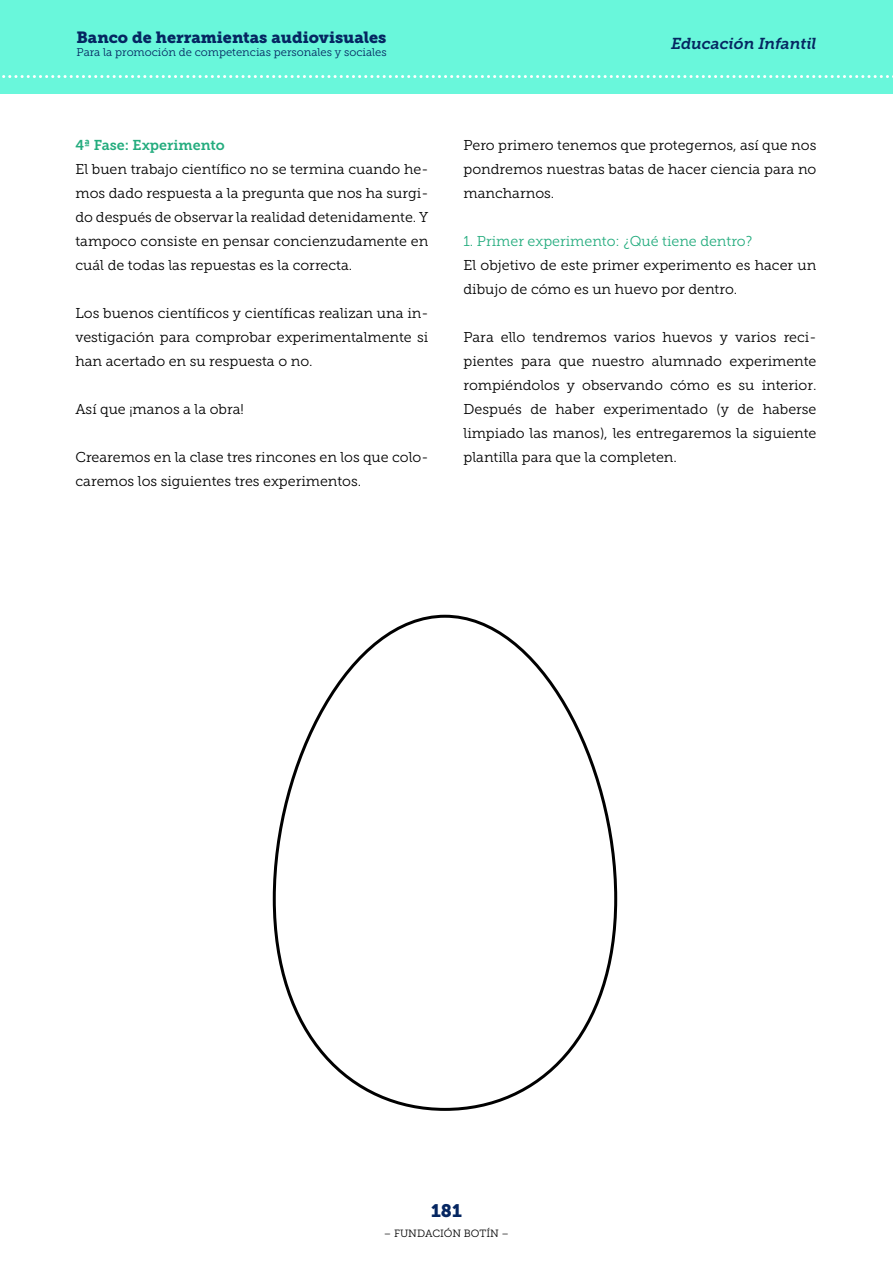
<style>
.page{position:relative;width:893px;height:1263px;background:#fff}
.page>*{position:absolute;margin:0;border:0;box-sizing:border-box;transform-origin:0 0}
.t1{font:18px "Museo Slab 900";color:#052661}
.t2{font:16.2px "Museo Slab 900";color:#052661}
.t3{font:italic 15.75px "Museo Slab 700";letter-spacing:-.005em;color:#052661}
.t4{font:14.25px/24px "Museo Slab 300";color:#000;text-align:justify}
.t5{font:14.25px "Museo Slab 300";color:#24ac7e}
.t6{font:14.25px "Museo Slab 700";color:#24ac7e}
.t7{font:11.25px "Museo Slab 300";color:#052661}
.t8{font:10.5px "Museo Slab 300";color:#000}
</style>
<div class="page">
<div style="left:0;top:0;width:893px;height:94px;background:#69f7db"></div>
<svg style="left:2px;top:75px;width:891px;height:3px"></svg>
<svg style="left:272px;top:614px;width:346px;height:497px"></svg>
<p class="t2" style="left:77px;top:28px;width:311px">Banco de herramientas audiovisuales</p>
<p class="t7" style="left:77px;top:46px;width:312px">Para la promoción de competencias personales y sociales</p>
<p class="t6" style="left:75px;top:137px;width:151px">4ª Fase: Experimento</p>
<p class="t4" style="left:75px;top:157px;width:354px">El buen trabajo científico no se termina cuando he&shy;mos dado respuesta a la pregunta que nos ha surgi&shy;do después de observar la realidad detenidamente. Y tampoco consiste en pensar concienzudamente en cuál de todas las repuestas es la correcta.</p>
<p class="t4" style="left:75px;top:301px;width:354px">Los buenos científicos y científicas realizan una in&shy;vestigación para comprobar experimentalmente si han acertado en su respuesta o no.</p>
<p class="t4" style="left:75px;top:397px;width:170px">Así que ¡manos a la obra!</p>
<p class="t4" style="left:75px;top:445px;width:354px">Crearemos en la clase tres rincones en los que colo&shy;caremos los siguientes tres experimentos.</p>
<p class="t3" style="left:671px;top:34px;width:147px">Educación Infantil</p>
<p class="t4" style="left:463px;top:133px;width:354px">Pero primero tenemos que protegernos, así que nos pondremos nuestras batas de hacer ciencia para no mancharnos.</p>
<p class="t5" style="left:463px;top:233px;width:290px">1. Primer experimento: ¿Qué tiene dentro?</p>
<p class="t4" style="left:463px;top:253px;width:354px">El objetivo de este primer experimento es hacer un dibujo de cómo es un huevo por dentro.</p>
<p class="t4" style="left:463px;top:325px;width:354px">Para ello tendremos varios huevos y varios reci&shy;pientes para que nuestro alumnado experimente rompiéndolos y observando cómo es su interior.<br>Después de haber experimentado (y de haberse limpiado las manos), les entregaremos la siguiente plantilla para que la completen.</p>
<p class="t1" style="left:431px;top:1201px;width:32px">181</p>
<p class="t8" style="left:384px;top:1227px;width:127px">– FUNDACIÓN BOTÍN –</p>
</div>
